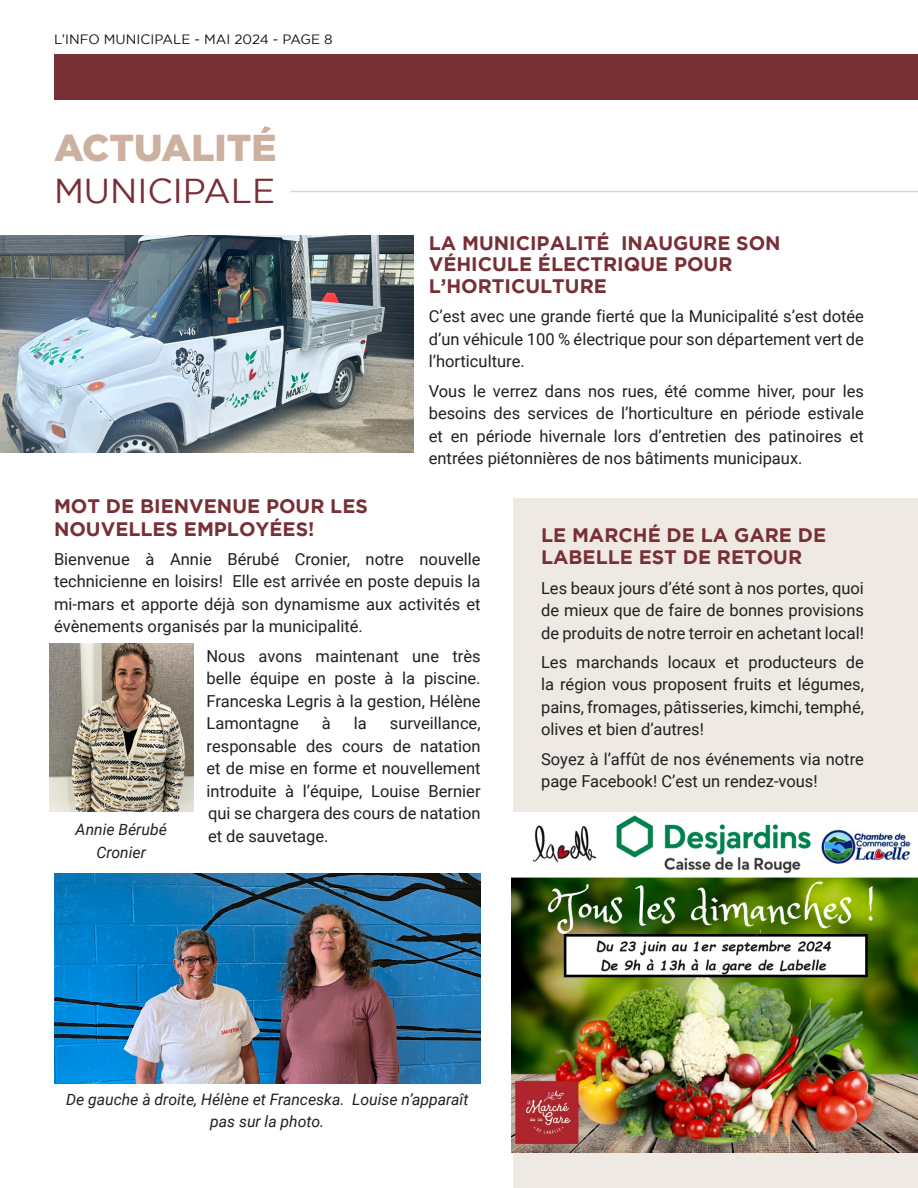
<style>
.page{position:relative;width:918px;height:1188px;background:#fff}
.page>*{position:absolute;margin:0;border:0;box-sizing:border-box;transform-origin:0 0}
.t1{font:900 37.5px "Gotham";color:#ccb0a0}
.t2{font:34.5px "Gotham";color:#782f36}
.t3{font:700 19.5px "Gotham";color:#782f36}
.t4{font:16.5px/22.5px "Roboto";color:#231f20;text-align:justify}
.t5{font:italic 15.75px/22.5px "Roboto";color:#231f20;text-align:center}
.t6{font:13.5px "Gotham";color:#101315}
</style>
<div class="page">
<div style="left:54px;top:54px;width:864px;height:45px;background:#782f36"></div>
<hr style="left:290px;top:191px;width:628px;height:1px;background:#e3d2cf">
<img style="left:0;top:235px;width:413px;height:217px">
<img style="left:54px;top:874px;width:427px;height:209px">
<img style="left:49px;top:644px;width:144px;height:168px">
<div style="left:513px;top:499px;width:405px;height:689px;background:#eee9e3"></div>
<img style="left:512px;top:813px;width:405px;height:340px">
<p class="t6" style="left:54px;top:32px;width:280px">L’INFO MUNICIPALE - MAI 2024 - PAGE 8</p>
<p class="t1" style="left:54px;top:126px;width:224px">ACTUALITÉ</p>
<p class="t2" style="left:54px;top:171px;width:223px">MUNICIPALE</p>
<p class="t3" style="left:429px;top:232px;width:353px">LA MUNICIPALITÉ INAUGURE SON</p>
<p class="t3" style="left:429px;top:253px;width:305px">VÉHICULE ÉLECTRIQUE POUR</p>
<p class="t3" style="left:429px;top:275px;width:180px">L’HORTICULTURE</p>
<p class="t4" style="left:429px;top:305px;width:437px">C’est avec une grande fierté que la Municipalité s’est dotée d’un véhicule 100 % électrique pour son département vert de l’horticulture.</p>
<p class="t4" style="left:429px;top:379px;width:437px">Vous le verrez dans nos rues, été comme hiver, pour les besoins des services de l’horticulture en période estivale et en période hivernale lors d’entretien des patinoires et entrées piétonnières de nos bâtiments municipaux.</p>
<p class="t3" style="left:54px;top:495px;width:315px">MOT DE BIENVENUE POUR LES</p>
<p class="t3" style="left:54px;top:518px;width:262px">NOUVELLES EMPLOYÉES!</p>
<p class="t4" style="left:54px;top:547px;width:428px">Bienvenue à Annie Bérubé Cronier, notre nouvelle technicienne en loisirs! Elle est arrivée en poste depuis la mi-mars et apporte déjà son dynamisme aux activités et évènements organisés par la municipalité.</p>
<p class="t4" style="left:207px;top:644px;width:276px">Nous avons maintenant une très belle équipe en poste à la piscine.<br>Franceska Legris à la gestion, Hélène Lamontagne</p>
<p class="t4" style="left:207px;top:711px;width:276px;text-indent:183px">surveillance, responsable des cours de natation et de mise en forme et nouvellement introduite à l’équipe, Louise Bernier qui se chargera des cours de natation et de sauvetage.</p>
<p class="t4" style="left:322px;top:711px;width:10px">à</p>
<p class="t4" style="left:354px;top:711px;width:14px">la</p>
<p class="t5" style="left:76px;top:818px;width:93px">Annie Bérubé<br>Cronier</p>
<p class="t3" style="left:541px;top:524px;width:287px">LE MARCHÉ DE LA GARE DE</p>
<p class="t3" style="left:541px;top:546px;width:263px">LABELLE EST DE RETOUR</p>
<p class="t4" style="left:541px;top:576px;width:324px">Les beaux jours d’été sont à nos portes, quoi de mieux que de faire de bonnes provisions de produits de notre terroir en achetant local!</p>
<p class="t4" style="left:541px;top:650px;width:324px">Les marchands locaux et producteurs de la région vous proposent fruits et légumes, pains, fromages, pâtisseries, kimchi, temphé, olives et bien d’autres!</p>
<p class="t4" style="left:541px;top:747px;width:324px">Soyez à l’affût de nos événements via notre page Facebook! C’est un rendez-vous!</p>
<p class="t5" style="left:66px;top:1087px;width:404px">De gauche à droite, Hélène et Franceska. Louise n’apparaît pas sur la photo.</p>
</div>
